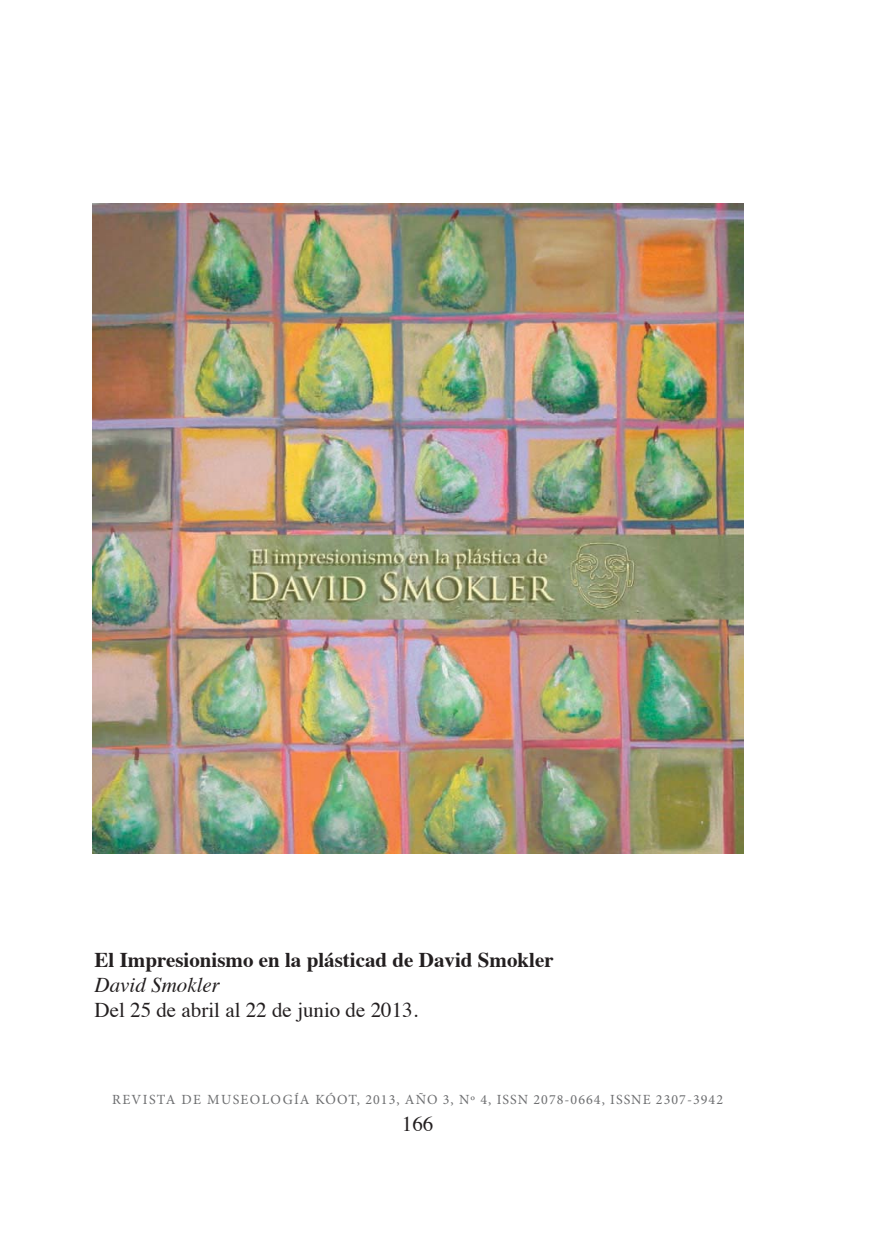
<style>
.page{position:relative;width:874px;height:1241px;background:#fff}
.page>*{position:absolute;margin:0;border:0;box-sizing:border-box;transform-origin:0 0}
.t1{font:700 21px "Times";color:#231f20}
.t2{font:21px "Times";color:#231f20}
.t3{font:italic 21px "Times";color:#231f20}
.t4{font:14px "Minion Pro";letter-spacing:.075em;color:#6d6e70}
</style>
<div class="page">
<img style="left:93px;top:204px;width:650px;height:650px">
<h1 class="t1" style="left:94px;top:951px;width:460px">El Impresionismo en la plásticad de David Smokler</h1>
<h1 class="t3" style="left:94px;top:976px;width:127px">David Smokler</h1>
<h1 class="t2" style="left:94px;top:1001px;width:325px">Del 25 de abril al 22 de junio de 2013.</h1>
<p class="t4" style="left:112px;top:1095px;width:612px">REVISTA DE MUSEOLOGÍA KÓOT, 2013, AÑO 3, Nº 4, ISSN 2078-0664, ISSNE 2307-3942</p>
<h1 class="t2" style="left:402px;top:1115px;width:33px">166</h1>
</div>
